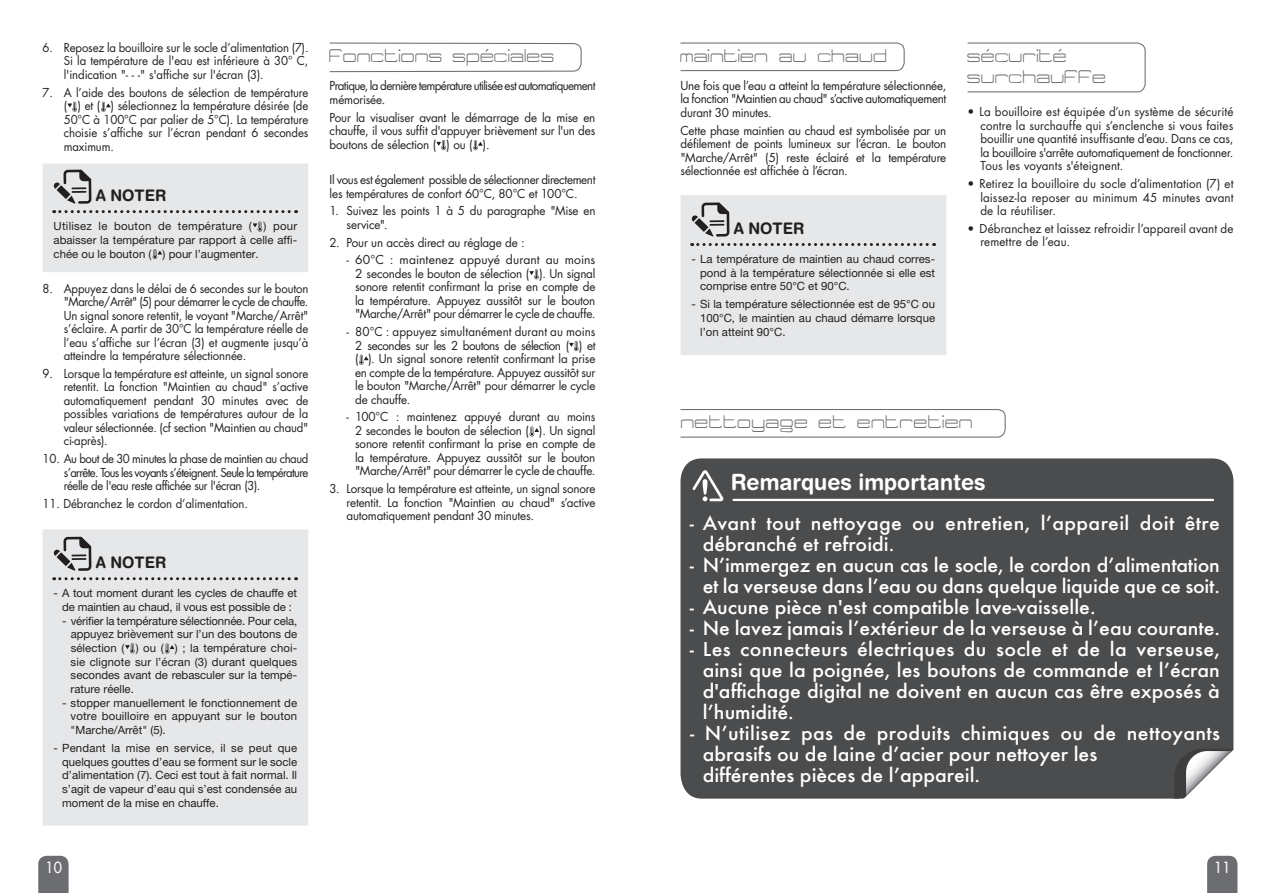
<style>
.page{position:relative;width:1276px;height:893px;background:#fff}
.page>*{position:absolute;margin:0;border:0;box-sizing:border-box;transform-origin:0 0}
.t1{font:700 22.5px "Helvetica Rounded";color:#fff;scale:.95 1}
.t2{font:500 21px/21px "Futura T";color:#fff;scale:1.05 1}
.t3{font:21px/21.6px "Tidy Curve TV";letter-spacing:-.025em;color:#6c6d70}
.t4{font:700 15.9px "Helvetica Rounded";color:#231f20;scale:.95 1}
.t5{font:15px "Futura";color:#fff;scale:.95 1}
.t6{font:12px/13.5px "Futura";letter-spacing:-.015em;color:#231f20;text-align:justify}
.t7{font:12px/13.5px "Futura";letter-spacing:-.015em;color:#231f20;text-align:justify;scale:.95 1}
.t8{font:12px/13.5px "Futura";letter-spacing:-.055em;color:#231f20}
.t9{font:12px/13.5px "Futura";letter-spacing:.01em;color:#231f20}
.t10{font:11.4px/13.6px "Helvetica Neue";color:#231f20;text-align:justify}
</style>
<div class="page">
<svg style="left:38px;top:856px;width:31px;height:37px"></svg>
<svg style="left:1207px;top:856px;width:30px;height:37px"></svg>
<svg style="left:436px;top:140px;width:10px;height:10px"></svg>
<svg style="left:473px;top:140px;width:9px;height:10px"></svg>
<svg style="left:529px;top:269px;width:10px;height:10px"></svg>
<svg style="left:569px;top:341px;width:9px;height:10px"></svg>
<svg style="left:359px;top:355px;width:9px;height:10px"></svg>
<svg style="left:529px;top:426px;width:10px;height:10px"></svg>
<svg style="left:967px;top:42px;width:179px;height:51px"></svg>
<svg style="left:329px;top:42px;width:253px;height:31px"></svg>
<svg style="left:680px;top:42px;width:225px;height:30px"></svg>
<svg style="left:68px;top:102px;width:9px;height:10px"></svg>
<svg style="left:101px;top:102px;width:9px;height:10px"></svg>
<div style="left:43px;top:163px;width:265px;height:109px;background:#e6e7e9"></div>
<div style="left:43px;top:529px;width:265px;height:296px;background:#e6e7e9"></div>
<svg style="left:125px;top:643px;width:10px;height:10px"></svg>
<svg style="left:165px;top:643px;width:9px;height:10px"></svg>
<svg style="left:53px;top:537px;width:38px;height:34px"></svg>
<svg style="left:54px;top:577px;width:243px;height:3px"></svg>
<div style="left:680px;top:195px;width:266px;height:160px;background:#e6e7e9"></div>
<svg style="left:680px;top:409px;width:326px;height:29px"></svg>
<div style="left:680px;top:458px;width:553px;height:341px;background:#4b4c4d"></div>
<svg style="left:1174px;top:749px;width:59px;height:50px"></svg>
<svg style="left:690px;top:467px;width:36px;height:36px"></svg>
<hr style="left:733px;top:499px;width:480px;height:2px;background:#fff">
<p class="t7" style="left:64px;top:41px;width:259px;text-indent:-21px">6. Reposez la bouilloire sur le socle d’alimentation (7).<br>Si la température de l'eau est inférieure à 30° C, l'indication "- - -" s'affiche sur l'écran (3).</p>
<p class="t7" style="left:64px;top:86px;width:259px;text-indent:-21px">7. A l’aide des boutons de sélection de température ( ) et ( ) sélectionnez la température désirée (de 50°C à 100°C par palier de 5°C). La température choisie s’affiche sur l’écran pendant 6 secondes maximum.</p>
<h3 class="t4" style="left:96px;top:185px;width:70px">A noter</h3>
<p class="t10" style="left:54px;top:219px;width:245px">Utilisez le bouton de température ( ) pour abaisser la température par rapport à celle affi&shy;chée ou le bouton ( ) pour l’augmenter.</p>
<p class="t7" style="left:64px;top:282px;width:259px;text-indent:-21px">8. Appuyez dans le délai de 6 secondes sur le bouton "Marche/Arrêt" (5) pour démarrer le cycle de chauffe.<br>Un signal sonore retentit, le voyant "Marche/Arrêt" s’éclaire. A partir de 30°C la température réelle de l’eau s’affiche sur l’écran (3) et augmente jusqu’à atteindre la température sélectionnée.</p>
<p class="t7" style="left:64px;top:367px;width:259px;text-indent:-21px">9. Lorsque la température est atteinte, un signal sonore retentit. La fonction "Maintien au chaud" s’active automatiquement pendant 30 minutes avec de possibles variations de températures autour de la valeur sélectionnée. (cf section "Maintien au chaud" ci-après).</p>
<p class="t7" style="left:64px;top:452px;width:259px;text-indent:-21px">10. Au bout de 30 minutes la phase de maintien au chaud s’arrête. Tous les voyants s’éteignent. Seule la température réelle de l'eau reste affichée sur l'écran (3).</p>
<p class="t7" style="left:43px;top:497px;width:218px">11. Débranchez le cordon d’alimentation.</p>
<h3 class="t4" style="left:96px;top:553px;width:70px">A noter</h3>
<p class="t10" style="left:54px;top:586px;width:245px;text-align:center">- A tout moment durant les cycles de chauffe et de maintien au chaud, il vous est possible de :</p>
<p class="t10" style="left:71px;top:614px;width:228px;text-indent:-9px">- vérifier la température sélectionnée. Pour cela, appuyez brièvement sur l’un des boutons de sélection ( ) ou ( ) ; la température choi&shy;sie clignote sur l’écran (3) durant quelques secondes avant de rebasculer sur la tempé&shy;rature réelle.</p>
<p class="t10" style="left:71px;top:695px;width:228px;text-indent:-9px">- stopper manuellement le fonctionnement de votre bouilloire en appuyant sur le bouton "Marche/Arrêt" (5).</p>
<p class="t10" style="left:62px;top:741px;width:237px;text-indent:-9px">- Pendant la mise en service, il se peut que quelques gouttes d’eau se forment sur le socle d’alimentation (7). Ceci est tout à fait normal. Il s’agit de vapeur d’eau qui s’est condensée au moment de la mise en chauffe.</p>
<h2 class="t3" style="left:330px;top:45px;width:227px">fonctions speciales</h2>
<p class="t8" style="left:330px;top:79px;width:267px">Pratique, la dernière température utilisée est automatiquement mémorisée.</p>
<p class="t6" style="left:330px;top:111px;width:267px">Pour la visualiser avant le démarrage de la mise en chauffe, il vous suffit d'appuyer brièvement sur l'un des boutons de sélection ( ) ou ( ).</p>
<p class="t6" style="left:330px;top:173px;width:267px">Il vous est également possible de sélectionner directement les températures de confort 60°C, 80°C et 100°C.</p>
<p class="t6" style="left:347px;top:204px;width:250px;text-indent:-17px">1. Suivez les points 1 à 5 du paragraphe "Mise en service".</p>
<p class="t6" style="left:330px;top:236px;width:197px">2. Pour un accès direct au réglage de :</p>
<p class="t6" style="left:355px;top:253px;width:242px;text-indent:-9px">- 60°C : maintenez appuyé durant au moins 2 secondes le bouton de sélection ( ). Un signal sonore retentit confirmant la prise en compte de la température. Appuyez aussitôt sur le bouton "Marche/Arrêt" pour démarrer le cycle de chauffe.</p>
<p class="t6" style="left:355px;top:325px;width:242px;text-indent:-9px">- 80°C : appuyez simultanément durant au moins 2 secondes sur les 2 boutons de sélection ( ) et ( ). Un signal sonore retentit confirmant la prise en compte de la température. Appuyez aussitôt sur le bouton "Marche/Arrêt" pour démarrer le cycle de chauffe.</p>
<p class="t6" style="left:355px;top:410px;width:242px;text-indent:-9px">- 100°C : maintenez appuyé durant au moins 2 secondes le bouton de sélection ( ). Un signal sonore retentit confirmant la prise en compte de la température. Appuyez aussitôt sur le bouton "Marche/Arrêt" pour démarrer le cycle de chauffe.</p>
<p class="t6" style="left:347px;top:482px;width:250px;text-indent:-17px">3. Lorsque la température est atteinte, un signal sonore retentit. La fonction "Maintien au chaud" s’active automatiquement pendant 30 minutes.</p>
<h2 class="t3" style="left:680px;top:45px;width:209px">maintien au chaud</h2>
<p class="t6" style="left:680px;top:79px;width:267px">Une fois que l’eau a atteint la température sélectionnée, la fonction "Maintien au chaud" s’active automatiquement durant 30 minutes.</p>
<p class="t6" style="left:680px;top:124px;width:267px">Cette phase maintien au chaud est symbolisée par un défilement de points lumineux sur l’écran. Le bouton "Marche/Arrêt" (5) reste éclairé et la température sélectionnée est affichée à l’écran.</p>
<h3 class="t4" style="left:733px;top:218px;width:70px">A noter</h3>
<p class="t10" style="left:700px;top:252px;width:236px;text-indent:-9px">- La température de maintien au chaud corres&shy;pond à la température sélectionnée si elle est comprise entre 50°C et 90°C.</p>
<p class="t10" style="left:700px;top:297px;width:236px;text-indent:-9px">- Si la température sélectionnée est de 95°C ou 100°C, le maintien au chaud démarre lorsque l’on atteint 90°C.</p>
<h2 class="t3" style="left:967px;top:45px;width:141px">securite surchauffe</h2>
<p class="t6" style="left:980px;top:105px;width:255px;text-indent:-13px">• La bouilloire est équipée d’un système de sécurité contre la surchauffe qui s’enclenche si vous faites bouillir une quantité insuffisante d’eau. Dans ce cas, la bouilloire s'arrête automatiquement de fonctionner.<br>Tous les voyants s'éteignent.</p>
<p class="t6" style="left:980px;top:177px;width:255px;text-indent:-13px">• Retirez la bouilloire du socle d’alimentation (7) et laissez-la reposer au minimum 45 minutes avant de la réutiliser.</p>
<p class="t9" style="left:980px;top:222px;width:254px;text-indent:-13px">• Débranchez et laissez refroidir l’appareil avant de remettre de l’eau.</p>
<h2 class="t3" style="left:681px;top:411px;width:294px">nettoyage et entretien</h2>
<h1 class="t1" style="left:731px;top:469px;width:270px">Remarques importantes</h1>
<h2 class="t2" style="left:702px;top:513px;width:494px;text-indent:-13px">- Avant tout nettoyage ou entretien, l’appareil doit être débranché et refroidi.</h2>
<h2 class="t2" style="left:690px;top:555px;width:506px;text-align:right">- N’immergez en aucun cas le socle, le cordon d’alimentation et la verseuse dans l’eau ou dans quelque liquide que ce soit.</h2>
<h2 class="t2" style="left:690px;top:597px;width:388px">- Aucune pièce n'est compatible lave-vaisselle.</h2>
<h2 class="t2" style="left:690px;top:618px;width:506px">- Ne lavez jamais l’extérieur de la verseuse à l’eau courante.</h2>
<h2 class="t2" style="left:703px;top:639px;width:494px;text-align:justify;text-indent:-13px">- Les connecteurs électriques du socle et de la verseuse, ainsi que la poignée, les boutons de commande et l’écran d'affichage digital ne doivent en aucun cas être exposés à l’humidité.</h2>
<h2 class="t2" style="left:703px;top:723px;width:494px;text-indent:-13px">- N’utilisez pas de produits chimiques ou de nettoyants abrasifs ou de laine d’acier pour nettoyer les<br>différentes pièces de l’appareil.</h2>
<p class="t5" style="left:45px;top:858px;width:19px">10</p>
<p class="t5" style="left:1214px;top:858px;width:19px">11</p>
</div>
